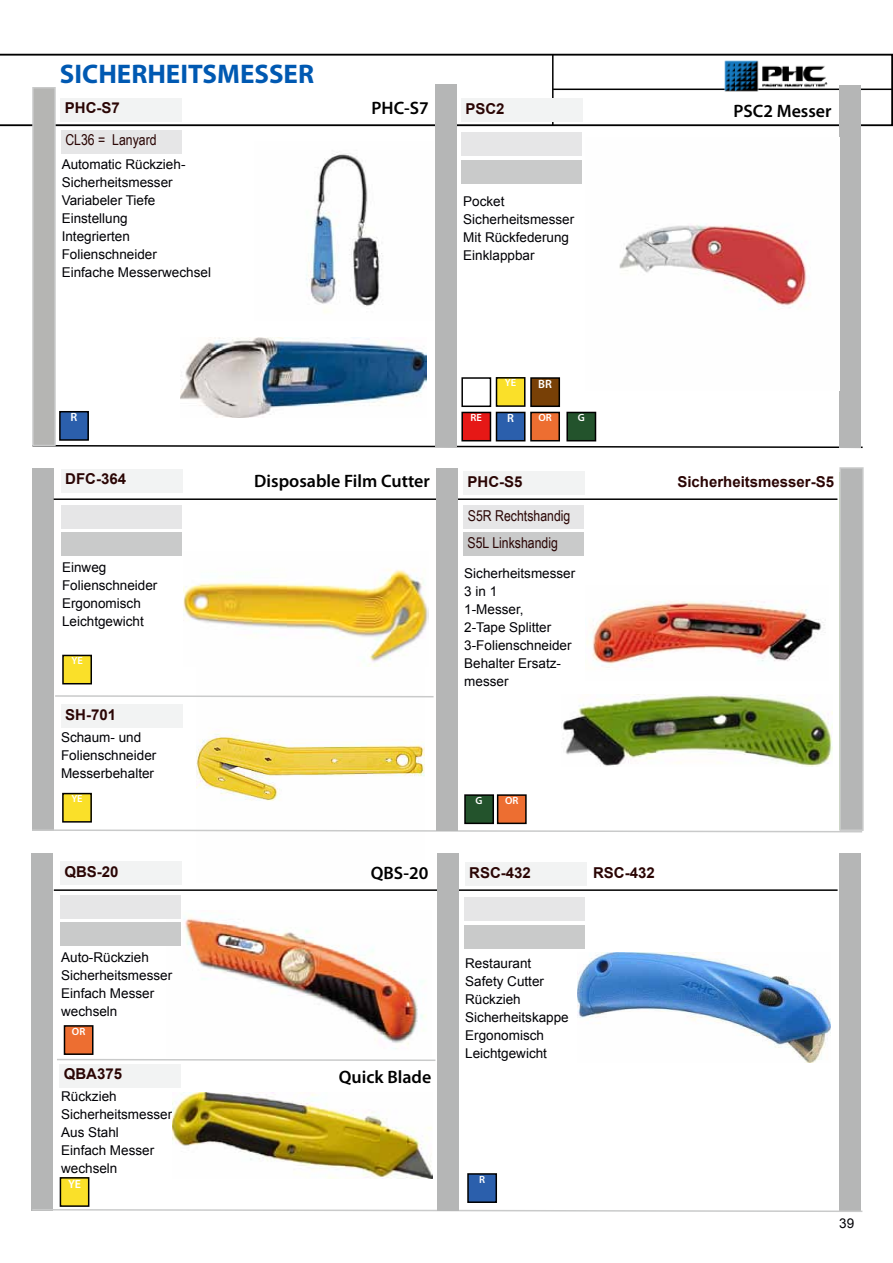
<style>
.page{position:relative;width:893px;height:1263px;background:#fff}
.page>*{position:absolute;margin:0;border:0;box-sizing:border-box;transform-origin:0 0}
.t1{font:700 27px "Myriad Pro";color:#0059b2}
.t2{font:600 18px "Myriad Pro";color:#000}
.t3{font:700 15px "Arial";color:#2a0504}
.t4{font:15px/27.3px "Arial Narrow";color:#2a0504}
.t5{font:13.5px/18px "Arial";color:#000005}
.t6{font:600 12px "Myriad Pro";color:#fff}
.t7{font:600 10.5px "Myriad Pro";color:#fff}
</style>
<div class="page">
<svg style="left:0;top:54px;width:893px;height:72px"></svg>
<hr style="left:552px;top:55px;width:2px;height:70px;background:#000">
<hr style="left:553px;top:89px;width:340px;height:1px;background:#000">
<img style="left:180px;top:917px;width:246px;height:132px">
<img style="left:197px;top:666px;width:227px;height:135px">
<div style="left:32px;top:853px;width:21px;height:358px;background:#b5b6b6"></div>
<div style="left:60px;top:861px;width:121px;height:24px;background:#f2f3f3"></div>
<div style="left:61px;top:895px;width:120px;height:24px;background:#e6e6e7"></div>
<div style="left:60px;top:922px;width:120px;height:24px;background:#c9caca"></div>
<div style="left:59px;top:1064px;width:122px;height:23px;background:#f2f3f3"></div>
<svg style="left:32px;top:445px;width:831px;height:4px"></svg>
<div style="left:32px;top:87px;width:24px;height:359px;background:#b5b5b3;border:2px solid #c9caca"></div>
<div style="left:32px;top:468px;width:22px;height:362px;background:#b5b6b6"></div>
<div style="left:839px;top:467px;width:25px;height:364px;background:#b5b6b6;border:2px solid #c9caca"></div>
<div style="left:839px;top:854px;width:22px;height:357px;background:#b5b6b6"></div>
<svg style="left:32px;top:829px;width:832px;height:4px"></svg>
<hr style="left:54px;top:498px;width:783px;height:2px;background:#000">
<div style="left:461px;top:98px;width:121px;height:24px;background:#f2f3f3"></div>
<div style="left:461px;top:133px;width:121px;height:23px;background:#e6e6e7"></div>
<div style="left:461px;top:160px;width:121px;height:23px;background:#c9caca"></div>
<div style="left:463px;top:472px;width:121px;height:23px;background:#f2f3f3"></div>
<div style="left:464px;top:505px;width:120px;height:24px;background:#e6e6e7"></div>
<div style="left:463px;top:533px;width:121px;height:23px;background:#c9caca"></div>
<hr style="left:54px;top:889px;width:784px;height:2px;background:#000">
<div style="left:435px;top:84px;width:22px;height:362px;background:#b5b6b6"></div>
<div style="left:839px;top:85px;width:22px;height:362px;background:#b5b6b6"></div>
<img style="left:619px;top:225px;width:191px;height:85px">
<img style="left:561px;top:695px;width:271px;height:72px">
<div style="left:462px;top:412px;width:28px;height:29px;background:#e61816"></div>
<div style="left:461px;top:412px;width:30px;height:29px;border:2px solid #000"></div>
<div style="left:496px;top:412px;width:29px;height:29px;background:#2b5fac"></div>
<div style="left:496px;top:412px;width:29px;height:29px;border:2px solid #000"></div>
<div style="left:531px;top:412px;width:28px;height:29px;background:#ed6e31"></div>
<div style="left:530px;top:412px;width:30px;height:29px;border:2px solid #000"></div>
<div style="left:461px;top:377px;width:30px;height:30px;border:2px solid #000"></div>
<div style="left:496px;top:378px;width:29px;height:28px;background:#fae029"></div>
<div style="left:496px;top:377px;width:29px;height:30px;border:2px solid #000"></div>
<div style="left:531px;top:378px;width:28px;height:28px;background:#784006"></div>
<div style="left:530px;top:377px;width:30px;height:30px;border:2px solid #000"></div>
<div style="left:567px;top:412px;width:28px;height:29px;background:#23532c"></div>
<div style="left:566px;top:412px;width:30px;height:29px;border:2px solid #000"></div>
<div style="left:465px;top:795px;width:28px;height:28px;background:#23532c"></div>
<div style="left:464px;top:794px;width:30px;height:30px;border:2px solid #000"></div>
<div style="left:64px;top:1026px;width:29px;height:28px;background:#ed6e31"></div>
<div style="left:64px;top:1025px;width:30px;height:30px;border:2px solid #000"></div>
<div style="left:60px;top:1178px;width:29px;height:28px;background:#fae029"></div>
<div style="left:60px;top:1177px;width:29px;height:30px;border:2px solid #000"></div>
<img style="left:173px;top:1093px;width:259px;height:85px">
<img style="left:587px;top:601px;width:237px;height:67px">
<div style="left:498px;top:795px;width:28px;height:28px;background:#ed6e31"></div>
<div style="left:497px;top:794px;width:30px;height:30px;border:2px solid #000"></div>
<svg style="left:31px;top:1208px;width:832px;height:4px"></svg>
<div style="left:61px;top:704px;width:121px;height:24px;background:#f2f3f3"></div>
<div style="left:465px;top:862px;width:121px;height:24px;background:#f2f3f3"></div>
<div style="left:61px;top:98px;width:121px;height:23px;background:#f2f3f3"></div>
<div style="left:61px;top:130px;width:120px;height:24px;background:#e6e6e7"></div>
<div style="left:61px;top:469px;width:121px;height:23px;background:#f2f3f3"></div>
<div style="left:61px;top:505px;width:121px;height:24px;background:#e6e6e7"></div>
<div style="left:61px;top:533px;width:120px;height:23px;background:#c9caca"></div>
<img style="left:181px;top:338px;width:246px;height:80px">
<img style="left:306px;top:152px;width:76px;height:161px">
<img style="left:183px;top:569px;width:245px;height:97px">
<img style="left:724px;top:59px;width:103px;height:33px">
<div style="left:60px;top:412px;width:28px;height:28px;background:#2b5fac"></div>
<div style="left:59px;top:411px;width:30px;height:30px;border:2px solid #000"></div>
<div style="left:63px;top:655px;width:28px;height:29px;background:#fae029"></div>
<div style="left:62px;top:655px;width:30px;height:29px;border:2px solid #000"></div>
<div style="left:63px;top:793px;width:28px;height:29px;background:#fae029"></div>
<div style="left:62px;top:793px;width:30px;height:30px;border:2px solid #000"></div>
<div style="left:465px;top:897px;width:120px;height:24px;background:#e6e6e7"></div>
<div style="left:464px;top:925px;width:121px;height:23px;background:#c9caca"></div>
<img style="left:577px;top:952px;width:253px;height:110px">
<div style="left:468px;top:1174px;width:28px;height:28px;background:#2b5fac"></div>
<div style="left:467px;top:1173px;width:30px;height:30px;border:2px solid #000"></div>
<svg style="left:57px;top:1059px;width:379px;height:2px"></svg>
<div style="left:437px;top:853px;width:22px;height:357px;background:#b5b6b6"></div>
<div style="left:436px;top:469px;width:22px;height:362px;background:#b5b6b6"></div>
<svg style="left:55px;top:694px;width:379px;height:4px"></svg>
<h1 class="t1" style="left:60px;top:56px;width:256px">SICHERHEITSMESSER</h1>
<p class="t3" style="left:65px;top:98px;width:57px">PHC-S7</p>
<h2 class="t2" style="left:371px;top:97px;width:59px">PHC-S7</h2>
<p class="t4" style="left:65px;top:126px;width:93px">CL36 = Lanyard</p>
<p class="t5" style="left:62px;top:155px;width:151px">Automatic Rückzieh-<br>Sicherheitsmesser<br>Variabeler Tiefe<br>Einstellung<br>Integrierten<br>Folienschneider<br>Einfache Messerwechsel</p>
<p class="t3" style="left:465px;top:98px;width:41px">PSC2</p>
<p class="t5" style="left:463px;top:192px;width:113px">Pocket<br>Sicherheitsmesser<br>Mit Rückfederung<br>Einklappbar</p>
<h2 class="t2" style="left:733px;top:99px;width:100px">PSC2 Messer</h2>
<p class="t6" style="left:71px;top:410px;width:8px">R</p>
<p class="t3" style="left:65px;top:469px;width:62px">DFC-364</p>
<h2 class="t2" style="left:254px;top:469px;width:177px">Disposable Film Cutter</h2>
<p class="t5" style="left:62px;top:559px;width:97px">Einweg<br>Folienschneider<br>Ergonomisch<br>Leichtgewicht</p>
<p class="t7" style="left:71px;top:654px;width:13px">YE</p>
<p class="t3" style="left:65px;top:704px;width:52px">SH-701</p>
<p class="t5" style="left:61px;top:729px;width:97px">Schaum- und<br>Folienschneider<br>Messerbehalter</p>
<p class="t7" style="left:71px;top:792px;width:13px">YE</p>
<p class="t3" style="left:64px;top:861px;width:56px">QBS-20</p>
<h2 class="t2" style="left:371px;top:862px;width:59px">QBS-20</h2>
<p class="t5" style="left:61px;top:948px;width:113px">Auto-Rückzieh<br>Sicherheitsmesser<br>Einfach Messer wechseln</p>
<p class="t7" style="left:72px;top:1024px;width:15px">OR</p>
<p class="t3" style="left:64px;top:1064px;width:60px">QBA375</p>
<h2 class="t2" style="left:339px;top:1065px;width:94px">Quick Blade</h2>
<p class="t5" style="left:61px;top:1087px;width:113px">Rückzieh<br>Sicherheitsmesser<br>Aus Stahl<br>Einfach Messer wechseln</p>
<p class="t6" style="left:68px;top:1176px;width:14px">YE</p>
<p class="t7" style="left:505px;top:376px;width:13px">YE</p>
<p class="t6" style="left:538px;top:376px;width:15px">BR</p>
<p class="t7" style="left:471px;top:411px;width:13px">RE</p>
<p class="t6" style="left:507px;top:411px;width:8px">R</p>
<p class="t7" style="left:538px;top:411px;width:15px">OR</p>
<p class="t7" style="left:578px;top:411px;width:8px">G</p>
<p class="t3" style="left:467px;top:471px;width:57px">PHC-S5</p>
<p class="t4" style="left:467px;top:501px;width:104px">S5R Rechtshandig<br>S5L Linkshandig</p>
<p class="t5" style="left:464px;top:565px;width:113px">Sicherheitsmesser<br>3 in 1<br>1-Messer,<br>2-Tape Splitter<br>3-Folienschneider<br>Behalter Ersatz&shy;messer</p>
<p class="t3" style="left:677px;top:471px;width:158px">Sicherheitsmesser-S5</p>
<p class="t7" style="left:476px;top:793px;width:8px">G</p>
<p class="t7" style="left:505px;top:793px;width:15px">OR</p>
<p class="t3" style="left:469px;top:862px;width:63px">RSC-432</p>
<p class="t3" style="left:593px;top:862px;width:63px">RSC-432</p>
<p class="t5" style="left:465px;top:954px;width:105px">Restaurant<br>Safety Cutter<br>Rückzieh<br>Sicherheitskappe<br>Ergonomisch<br>Leichtgewicht</p>
<p class="t7" style="left:479px;top:1172px;width:7px">R</p>
<p class="t5" style="left:839px;top:1214px;width:17px">39</p>
</div>
